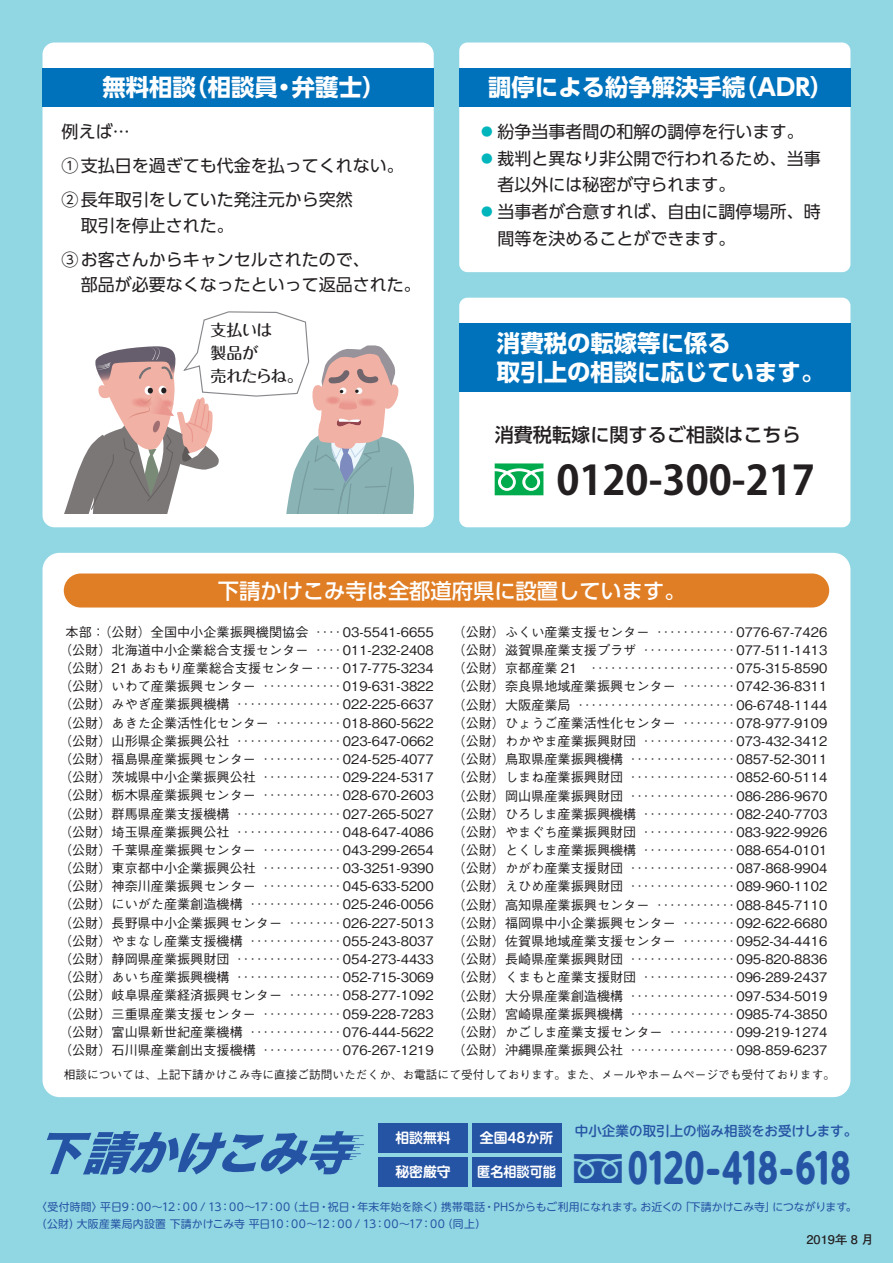
<style>
.page{position:relative;width:893px;height:1263px;background:#91d6e3}
.page>*{position:absolute;margin:0;border:0;box-sizing:border-box;transform-origin:0 0}
.t1{font:700 40.35px "UD Shin M Go Pro";letter-spacing:-.06em;color:#2654a4}
.t2{font:700 40.35px "Koz Go Pr 6 N";color:#231f20}
.t3{font:700 23.4px/29.7px "UD Shin Go Pr 6";color:#fff}
.t4{font:500 21.3px "UD Shin Go Pr 6";color:#fff}
.t5{font:500 19.2px "UD Shin Go Pr 6";color:#231f20}
.t6{font:16.95px/34px "UD Shin Go Pr 6";color:#231f20}
.t7{font:500 16.05px/22.8px "Maru Fo Pro";letter-spacing:-.045em;color:#231f20}
.t8{font:700 13.8px "UD Shin M Go Pro De";color:#fff}
.t9{font:700 13.8px "UD Shin M Go Pro De";color:#fff;scale:.95 1}
.t10{font:500 13.5px "UD Shin M Go Pro";letter-spacing:-.005em;color:#2654a4}
.t11{font:500 13.2px/18.1px "Gothic BBB Pr 6";color:#231f20;text-align:center}
.t12{font:700 12px "Futo Go B101 Pr 6";color:#231f20;scale:1.07 1}
.t13{font:500 11.7px "Gothic BBB Pr 6";color:#231f20}
.t14{font:10.8px/17px "UD Shin M Go Pro";color:#2654a4}
.s1{color:#00b6bc}
</style>
<div class="page">
<div style="left:43px;top:553px;width:807px;height:544px;background:#fff;border-radius:17px"></div>
<div style="left:43px;top:43px;width:391px;height:484px;background:#fff;border-radius:12px"></div>
<div style="left:459px;top:43px;width:391px;height:229px;background:#fff;border-radius:8px"></div>
<div style="left:459px;top:298px;width:391px;height:229px;background:#fff;border-radius:8px"></div>
<div style="left:43px;top:68px;width:391px;height:38px;background:#0072bc"></div>
<svg style="left:47px;top:1131px;width:317px;height:43px"></svg>
<div style="left:378px;top:1123px;width:90px;height:29px;background:#2654a4"></div>
<div style="left:472px;top:1123px;width:89px;height:29px;background:#2654a4"></div>
<div style="left:378px;top:1157px;width:90px;height:29px;background:#2654a4"></div>
<div style="left:472px;top:1157px;width:89px;height:29px;background:#2654a4"></div>
<div style="left:64px;top:573px;width:765px;height:34px;background:#e07e26;border-radius:17px"></div>
<svg style="left:64px;top:311px;width:350px;height:203px"></svg>
<div style="left:459px;top:68px;width:391px;height:38px;background:#0072bc"></div>
<div style="left:459px;top:323px;width:391px;height:68px;background:#0072bc"></div>
<svg style="left:495px;top:463px;width:48px;height:32px"></svg>
<h2 class="t3" style="left:102px;top:72px;width:284px">無料相談（相談員・弁護士）</h2>
<p class="t6" style="left:62px;top:114px;width:344px">例えば…<br>① 支払日を過ぎても代金を払ってくれない。<br>② 長年取引をしていた発注元から突然</p>
<p class="t6" style="left:62px;top:208px;width:310px;text-indent:19px">取引を停止された。<br>③ お客さんからキャンセルされたので、</p>
<p class="t6" style="left:81px;top:267px;width:342px">部品が必要なくなったといって返品された。</p>
<p class="t7" style="left:210px;top:317px;width:94px">支払いは<br>製品が<br>売れたらね。</p>
<h2 class="t3" style="left:488px;top:72px;width:347px">調停による紛争解決手続（ADR）</h2>
<p class="t6" style="left:478px;top:114px;width:327px"><span class="s1">●</span> 紛争当事者間の和解の調停を行います。</p>
<p class="t6" style="left:497px;top:145px;width:325px;line-height:26.5px;text-indent:-19px"><span class="s1">●</span> 裁判と異なり非公開で行われるため、当事者以外には秘密が守られます。</p>
<p class="t6" style="left:497px;top:198px;width:325px;line-height:26.5px;text-indent:-19px"><span class="s1">●</span> 当事者が合意すれば、自由に調停場所、時間等を決めることができます。</p>
<h2 class="t3" style="left:497px;top:327px;width:329px">消費税の転嫁等に係る<br>取引上の相談に応じています。</h2>
<h3 class="t5" style="left:495px;top:419px;width:308px">消費税転嫁に関するご相談はこちら</h3>
<h1 class="t2" style="left:556px;top:457px;width:260px">0120-300-217</h1>
<h3 class="t4" style="left:218px;top:574px;width:469px">下請かけこみ寺は全都道府県に設置しています。</h3>
<p class="t11" style="left:59px;top:622px;width:376px">本部：（公財）全国中小企業振興機関協会 ‥‥ 03-5541-6655（公財）北海道中小企業総合支援センター ‥‥ 011-232-2408（公財）21あおもり産業総合支援センター‥‥ 017-775-3234（公財）いわて産業振興センター ‥‥‥‥‥‥ 019-631-3822（公財）みやぎ産業振興機構 ‥‥‥‥‥‥‥‥ 022-225-6637（公財）あきた企業活性化センター ‥‥‥‥‥ 018-860-5622（公財）山形県企業振興公社 ‥‥‥‥‥‥‥‥ 023-647-0662（公財）福島県産業振興センター ‥‥‥‥‥‥ 024-525-4077（公財）茨城県中小企業振興公社 ‥‥‥‥‥‥ 029-224-5317（公財）栃木県産業振興センター ‥‥‥‥‥‥ 028-670-2603（公財）群馬県産業支援機構 ‥‥‥‥‥‥‥‥ 027-265-5027（公財）埼玉県産業振興公社 ‥‥‥‥‥‥‥‥ 048-647-4086（公財）千葉県産業振興センター ‥‥‥‥‥‥ 043-299-2654（公財）東京都中小企業振興公社 ‥‥‥‥‥‥ 03-3251-9390（公財）神奈川産業振興センター ‥‥‥‥‥‥ 045-633-5200（公財）にいがた産業創造機構 ‥‥‥‥‥‥‥ 025-246-0056（公財）長野県中小企業振興センター ‥‥‥‥ 026-227-5013（公財）やまなし産業支援機構 ‥‥‥‥‥‥‥ 055-243-8037（公財）静岡県産業振興財団 ‥‥‥‥‥‥‥‥ 054-273-4433（公財）あいち産業振興機構 ‥‥‥‥‥‥‥‥ 052-715-3069（公財）岐阜県産業経済振興センター ‥‥‥‥ 058-277-1092（公財）三重県産業支援センター ‥‥‥‥‥‥ 059-228-7283（公財）富山県新世紀産業機構 ‥‥‥‥‥‥‥ 076-444-5622（公財）石川県産業創出支援機構 ‥‥‥‥‥‥ 076-267-1219</p>
<p class="t11" style="left:453px;top:622px;width:376px;text-align:justify">（公財）ふくい産業支援センター ‥‥‥‥‥‥ 0776-67-7426（公財）滋賀県産業支援プラザ ‥‥‥‥‥‥‥ 077-511-1413（公財）京都産業 21 ‥‥‥‥‥‥‥‥‥‥‥ 075-315-8590（公財）奈良県地域産業振興センター ‥‥‥‥ 0742-36-8311（公財）大阪産業局 ‥‥‥‥‥‥‥‥‥‥‥‥ 06-6748-1144（公財）ひょうご産業活性化センター ‥‥‥‥ 078-977-9109（公財）わかやま産業振興財団 ‥‥‥‥‥‥‥ 073-432-3412（公財）鳥取県産業振興機構 ‥‥‥‥‥‥‥‥ 0857-52-3011（公財）しまね産業振興財団 ‥‥‥‥‥‥‥‥ 0852-60-5114（公財）岡山県産業振興財団 ‥‥‥‥‥‥‥‥ 086-286-9670（公財）ひろしま産業振興機構 ‥‥‥‥‥‥‥ 082-240-7703（公財）やまぐち産業振興財団 ‥‥‥‥‥‥‥ 083-922-9926（公財）とくしま産業振興機構 ‥‥‥‥‥‥‥ 088-654-0101（公財）かがわ産業支援財団 ‥‥‥‥‥‥‥‥ 087-868-9904（公財）えひめ産業振興財団 ‥‥‥‥‥‥‥‥ 089-960-1102（公財）高知県産業振興センター ‥‥‥‥‥‥ 088-845-7110（公財）福岡県中小企業振興センター ‥‥‥‥ 092-622-6680（公財）佐賀県地域産業支援センター ‥‥‥‥ 0952-34-4416（公財）長崎県産業振興財団 ‥‥‥‥‥‥‥‥ 095-820-8836（公財）くまもと産業支援財団 ‥‥‥‥‥‥‥ 096-289-2437（公財）大分県産業創造機構 ‥‥‥‥‥‥‥‥ 097-534-5019（公財）宮崎県産業振興機構 ‥‥‥‥‥‥‥‥ 0985-74-3850（公財）かごしま産業支援センター ‥‥‥‥‥ 099-219-1274（公財）沖縄県産業振興公社 ‥‥‥‥‥‥‥‥ 098-859-6237</p>
<p class="t13" style="left:64px;top:1065px;width:773px">相談については、上記下請かけこみ寺に直接ご訪問いただくか、お電話にて受付しております。また、メールやホームページでも受付ております。</p>
<p class="t8" style="left:395px;top:1126px;width:57px">相談無料</p>
<p class="t8" style="left:480px;top:1126px;width:75px">全国48か所</p>
<p class="t8" style="left:395px;top:1160px;width:57px">秘密厳守</p>
<p class="t9" style="left:477px;top:1160px;width:84px">匿名相談可能</p>
<p class="t10" style="left:575px;top:1119px;width:284px">中小企業の取引上の悩み相談をお受けします。</p>
<h1 class="t1" style="left:628px;top:1136px;width:224px">0120-418-618</h1>
<p class="t14" style="left:36px;top:1198px;width:822px">〈受付時間〉平日9：00～12：00 / 13：00～17：00（土日・祝日・年末年始を除く）携帯電話・PHSからもご利用になれます。お近くの「下請かけこみ寺」につながります。（公財）大阪産業局内設置 下請かけこみ寺 平日10：00～12：00 / 13：00～17：00（同上）</p>
<p class="t12" style="left:806px;top:1229px;width:64px">2019年 8 月</p>
</div>
